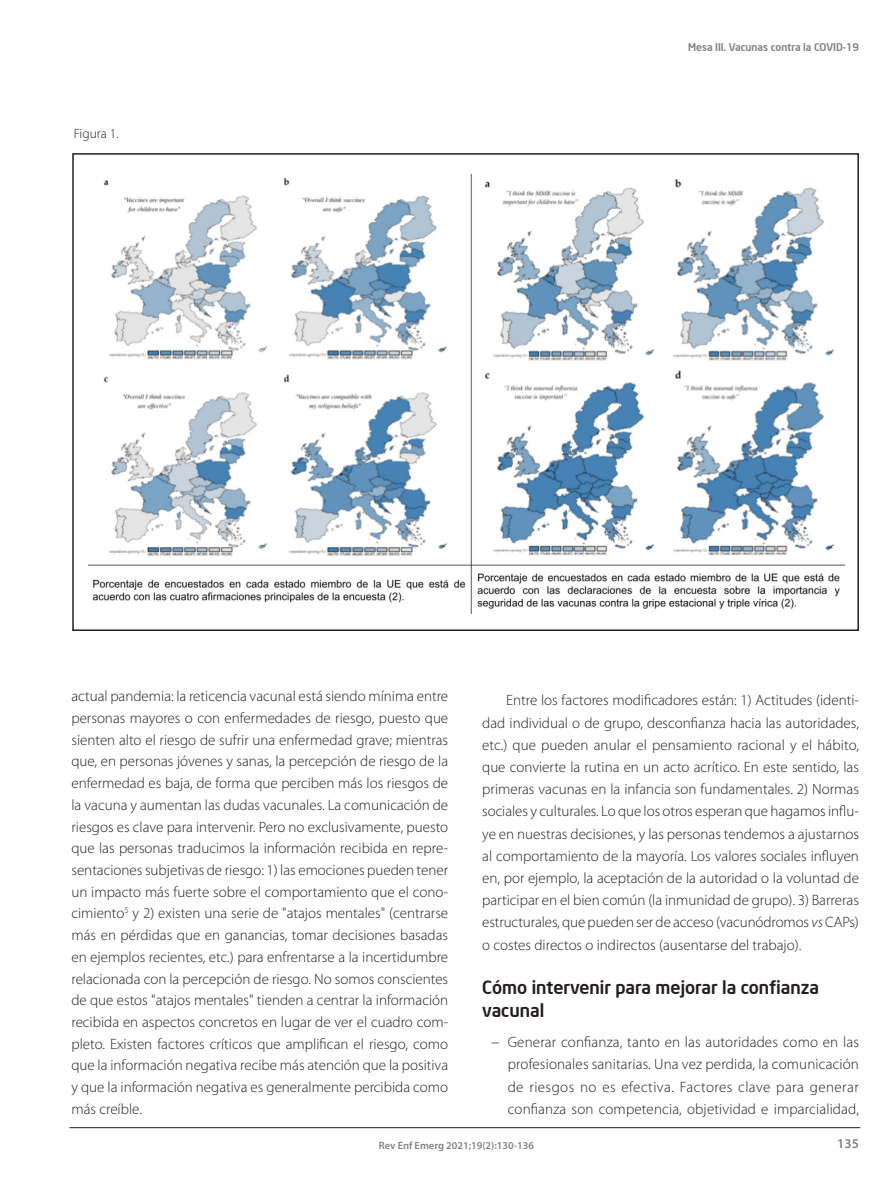
<style>
.page{position:relative;width:893px;height:1191px;background:#fff}
.page>*{position:absolute;margin:0;border:0;box-sizing:border-box;transform-origin:0 0}
.Subtítulo_2{font:500 18px/22.8px "Neo Sans Intel";color:#231f20}
.C__de_texto{font:300 15px/21.8px "Myriad Pro";color:#231f20;text-align:justify}
.Taula_OK{font:300 13.5px "Myriad Pro";color:#231f20}
.t1{font:600 13.5px "Myriad Pro";color:#808285}
.Cabecera{font:500 10.5px "Neo Sans Intel";color:#808285}
.t2{font:600 10.5px "Myriad Pro";color:#808285}
.s1{font-style:italic}
</style>
<div class="page">
<hr style="left:69px;top:1127px;width:791px;height:1px;background:#231f20">
<img style="left:89px;top:174px;width:755px;height:439px">
<div style="left:72px;top:153px;width:787px;height:478px;border:2px solid #231f20"></div>
<p class="Taula_OK" style="left:74px;top:125px;width:47px">Figura 1.</p>
<p class="Cabecera" style="left:688px;top:40px;width:172px">Mesa III. Vacunas contra la COVID-19</p>
<p class="Cabecera" style="left:666px;top:41px;width:194px">XI Jornada de Enfermedades Emergentes</p>
<p class="C__de_texto" style="left:71px;top:685px;width:378px">actual pandemia: la reticencia vacunal está siendo mínima entre personas mayores o con enfermedades de riesgo, puesto que sienten alto el riesgo de sufrir una enfermedad grave; mientras que, en personas jóvenes y sanas, la percepción de riesgo de la enfermedad es baja, de forma que perciben más los riesgos de la vacuna y aumentan las dudas vacunales. La comunicación de riesgos es clave para intervenir. Pero no exclusivamente, puesto que las personas traducimos la información recibida en repre&shy;sentaciones subjetivas de riesgo: 1) las emociones pueden tener un impacto más fuerte sobre el comportamiento que el cono&shy;cimiento<sup>5</sup> y 2) existen una serie de "atajos mentales" (centrarse más en pérdidas que en ganancias, tomar decisiones basadas en ejemplos recientes, etc.) para enfrentarse a la incertidumbre relacionada con la percepción de riesgo. No somos conscientes de que estos "atajos mentales" tienden a centrar la información recibida en aspectos concretos en lugar de ver el cuadro com&shy;pleto. Existen factores críticos que amplifican el riesgo, como que la información negativa recibe más atención que la positiva y que la información negativa es generalmente percibida como más creíble.</p>
<p class="C__de_texto" style="left:482px;top:689px;width:378px;line-height:22.2px;text-indent:24px">Entre los factores modificadores están: 1) Actitudes (identi&shy;dad individual o de grupo, desconfianza hacia las autoridades, etc.) que pueden anular el pensamiento racional y el hábito, que convierte la rutina en un acto acrítico. En este sentido, las primeras vacunas en la infancia son fundamentales. 2) Normas sociales y culturales. Lo que los otros esperan que hagamos influ&shy;ye en nuestras decisiones, y las personas tendemos a ajustarnos al comportamiento de la mayoría. Los valores sociales influyen en, por ejemplo, la aceptación de la autoridad o la voluntad de participar en el bien común (la inmunidad de grupo). 3) Barreras estructurales, que pueden ser de acceso (vacunódromos <span class="s1">vs</span> CAPs) o costes directos o indirectos (ausentarse del trabajo).</p>
<p class="Subtítulo_2" style="left:482px;top:975px;width:338px">Cómo intervenir para mejorar la confianza vacunal</p>
<p class="C__de_texto" style="left:508px;top:1031px;width:353px;line-height:22.2px;text-indent:-17px">− Generar confianza, tanto en las autoridades como en las profesionales sanitarias. Una vez perdida, la comunicación de riesgos no es efectiva. Factores clave para generar confianza son competencia, objetividad e imparcialidad,</p>
<p class="t2" style="left:496px;top:1138px;width:33px">95-134</p>
<p class="t1" style="left:837px;top:1135px;width:23px">135</p>
<p class="t2" style="left:379px;top:1138px;width:157px">Rev Enf Emerg 2021;19(2):130-136</p>
</div>
